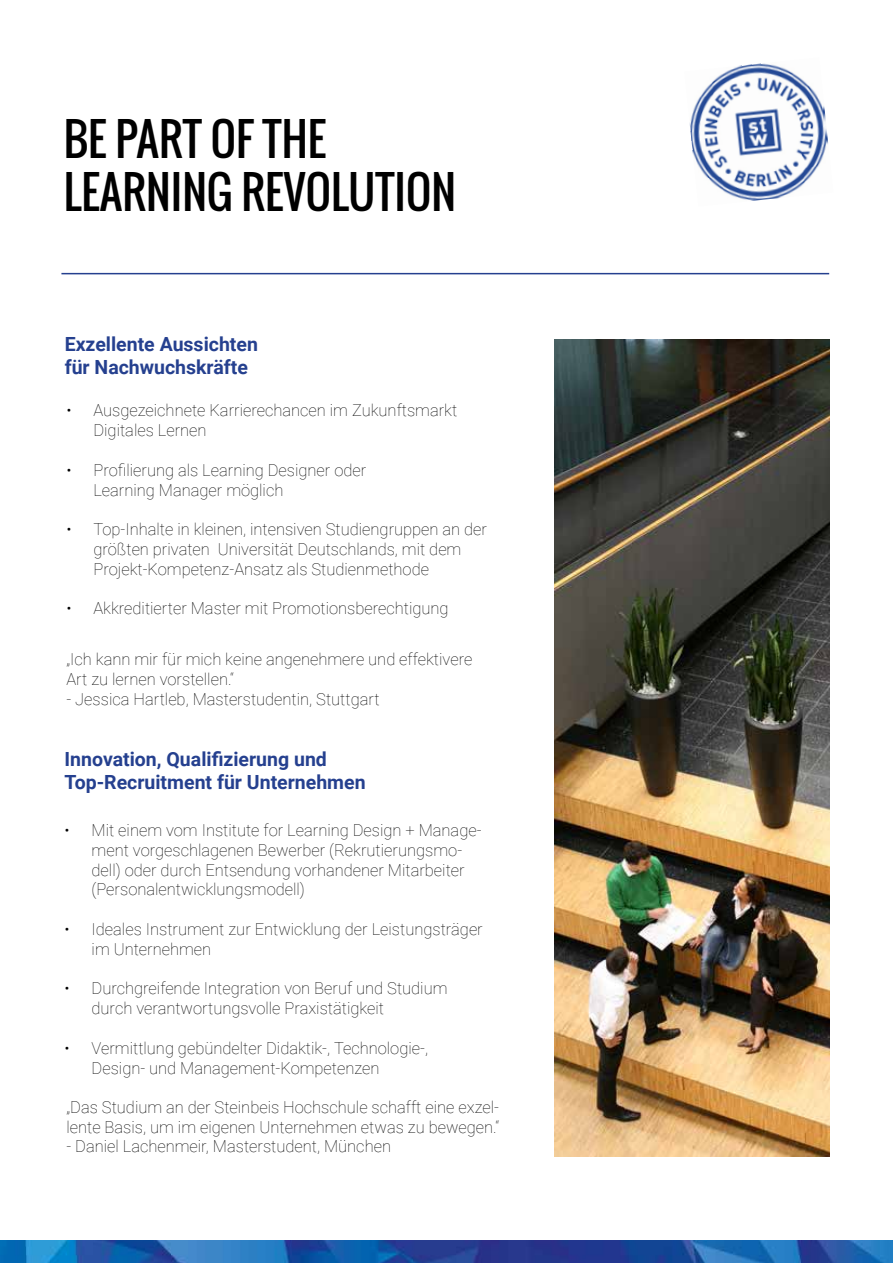
<style>
.page{position:relative;width:893px;height:1263px;background:#fff}
.page>*{position:absolute;margin:0;border:0;box-sizing:border-box;transform-origin:0 0}
.t1{font:43.8px/52.5px "Oswald";color:#000}
.t2{font:700 19.5px/23.4px "Roboto";color:#25408f}
.t3{font:100 16.5px/19.8px "Roboto";color:#000}
</style>
<div class="page">
<img style="left:0;top:1240px;width:893px;height:23px">
<hr style="left:61px;top:273px;width:768px;height:1px;background:#25408f">
<img style="left:554px;top:340px;width:275px;height:816px">
<img style="left:689px;top:63px;width:139px;height:138px">
<h1 class="t1" style="left:64px;top:113px;width:394px">BE PART OF THE<br>LEARNING REVOLUTION</h1>
<p class="t2" style="left:65px;top:332px;width:195px">Exzellente Aussichten für Nachwuchskräfte</p>
<p class="t3" style="left:93px;top:400px;width:365px;text-indent:-27px">• Ausgezeichnete Karrierechancen im Zukunftsmarkt<br>Digitales Lernen</p>
<p class="t3" style="left:93px;top:459px;width:274px;text-indent:-27px">• Profilierung als Learning Designer oder<br>Learning Manager möglich</p>
<p class="t3" style="left:93px;top:519px;width:395px;text-indent:-27px">• Top-Inhalte in kleinen, intensiven Studiengruppen an der größten privaten Universität Deutschlands, mit dem<br>Projekt-Kompetenz-Ansatz als Studienmethode</p>
<p class="t3" style="left:66px;top:598px;width:384px">• Akkreditierter Master mit Promotionsberechtigung</p>
<p class="t3" style="left:66px;top:649px;width:407px">„Ich kann mir für mich keine angenehmere und effektivere<br>Art zu lernen vorstellen.“</p>
<p class="t3" style="left:66px;top:688px;width:315px">- Jessica Hartleb, Masterstudentin, Stuttgart</p>
<p class="t2" style="left:65px;top:747px;width:303px">Innovation, Qualifizierung und<br>Top-Recruitment für Unternehmen</p>
<p class="t3" style="left:92px;top:819px;width:392px;text-indent:-27px">• Mit einem vom Institute for Learning Design + Manage&shy;ment vorgeschlagenen Bewerber (Rekrutierungsmo&shy;dell) oder durch Entsendung vorhandener Mitarbeiter (Personalentwicklungsmodell)</p>
<p class="t3" style="left:92px;top:918px;width:393px;text-indent:-27px">• Ideales Instrument zur Entwicklung der Leistungsträger im Unternehmen</p>
<p class="t3" style="left:92px;top:978px;width:357px;text-indent:-27px">• Durchgreifende Integration von Beruf und Studium durch verantwortungsvolle Praxistätigkeit</p>
<p class="t3" style="left:92px;top:1037px;width:338px;text-indent:-27px">• Vermittlung gebündelter Didaktik-, Technologie-,<br>Design- und Management-Kompetenzen</p>
<p class="t3" style="left:66px;top:1096px;width:435px">„Das Studium an der Steinbeis Hochschule schafft eine exzel&shy;lente Basis, um im eigenen Unternehmen etwas zu bewegen.“</p>
<p class="t3" style="left:66px;top:1136px;width:326px">- Daniel Lachenmeir, Masterstudent, München</p>
</div>
